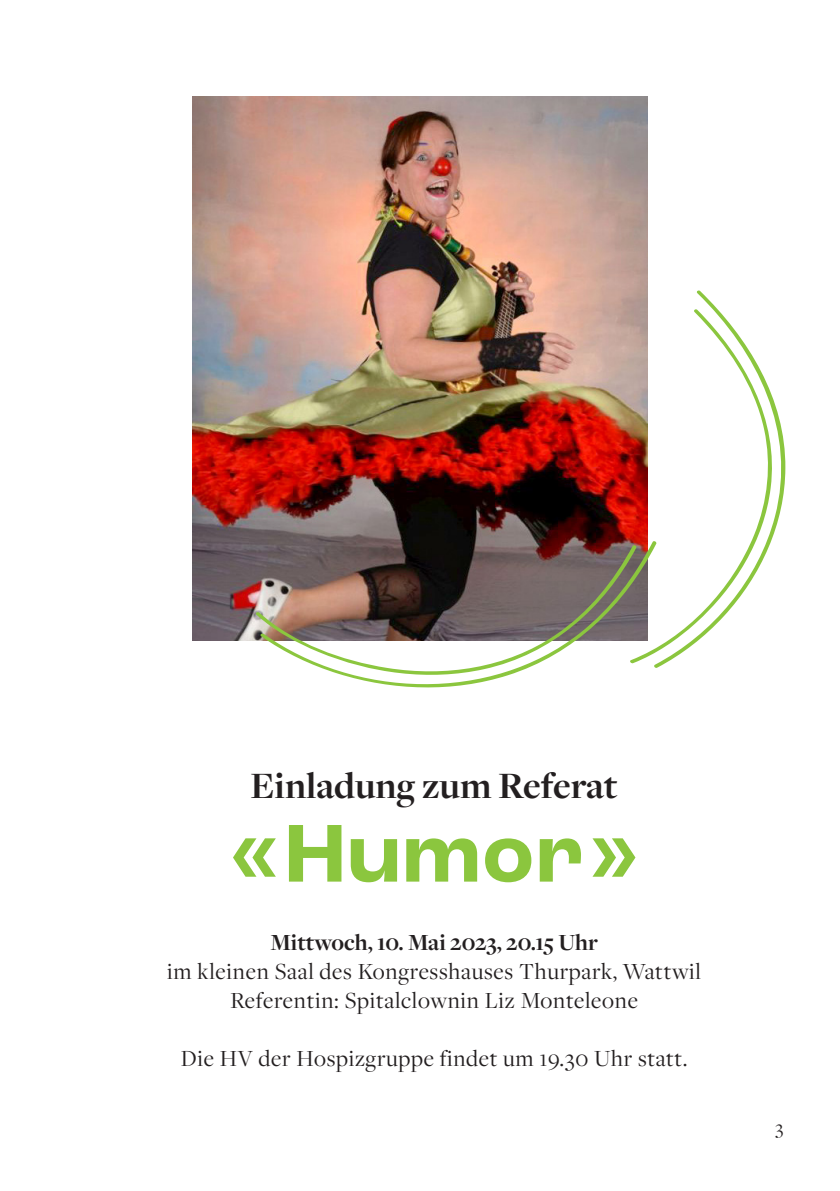
<style>
.page{position:relative;width:840px;height:1191px;background:#fff}
.page>*{position:absolute;margin:0;border:0;box-sizing:border-box;transform-origin:0 0}
.t1{font:700 86px "Roc Grotesk";letter-spacing:.03em;color:#8bc63e}
.t2{font:700 38.6px "Freight Disp Pro";color:#231f20}
.t3{font:24px/28.8px "Freight Disp Pro";letter-spacing:.03em;color:#231f20;text-align:center}
.t4{font:700 24px "Freight Disp Pro";letter-spacing:-.005em;color:#231f20}
.t5{font:20px "Freight Disp Pro";color:#231f20}
</style>
<div class="page">
<img style="left:192px;top:96px;width:455px;height:545px">
<svg style="left:628px;top:308px;width:20px;height:232px;background:#b25c50"></svg>
<svg style="left:657px;top:290px;width:129px;height:378px"></svg>
<svg style="left:259px;top:540px;width:398px;height:148px"></svg>
<h2 class="t2" style="left:250px;top:759px;width:368px">Einladung zum Referat</h2>
<h1 class="t1" style="left:228px;top:800px;width:412px">«Humor»</h1>
<p class="t4" style="left:270px;top:926px;width:329px">Mittwoch, 10. Mai 2023, 20.15 Uhr</p>
<p class="t3" style="left:167px;top:956px;width:535px">im kleinen Saal des Kongresshauses Thurpark, Wattwil<br>Referentin: Spitalclownin Liz Monteleone</p>
<p class="t3" style="left:181px;top:1043px;width:508px">Die HV der Hospizgruppe findet um 19.30 Uhr statt.</p>
<p class="t5" style="left:775px;top:1114px;width:9px">3</p>
</div>
